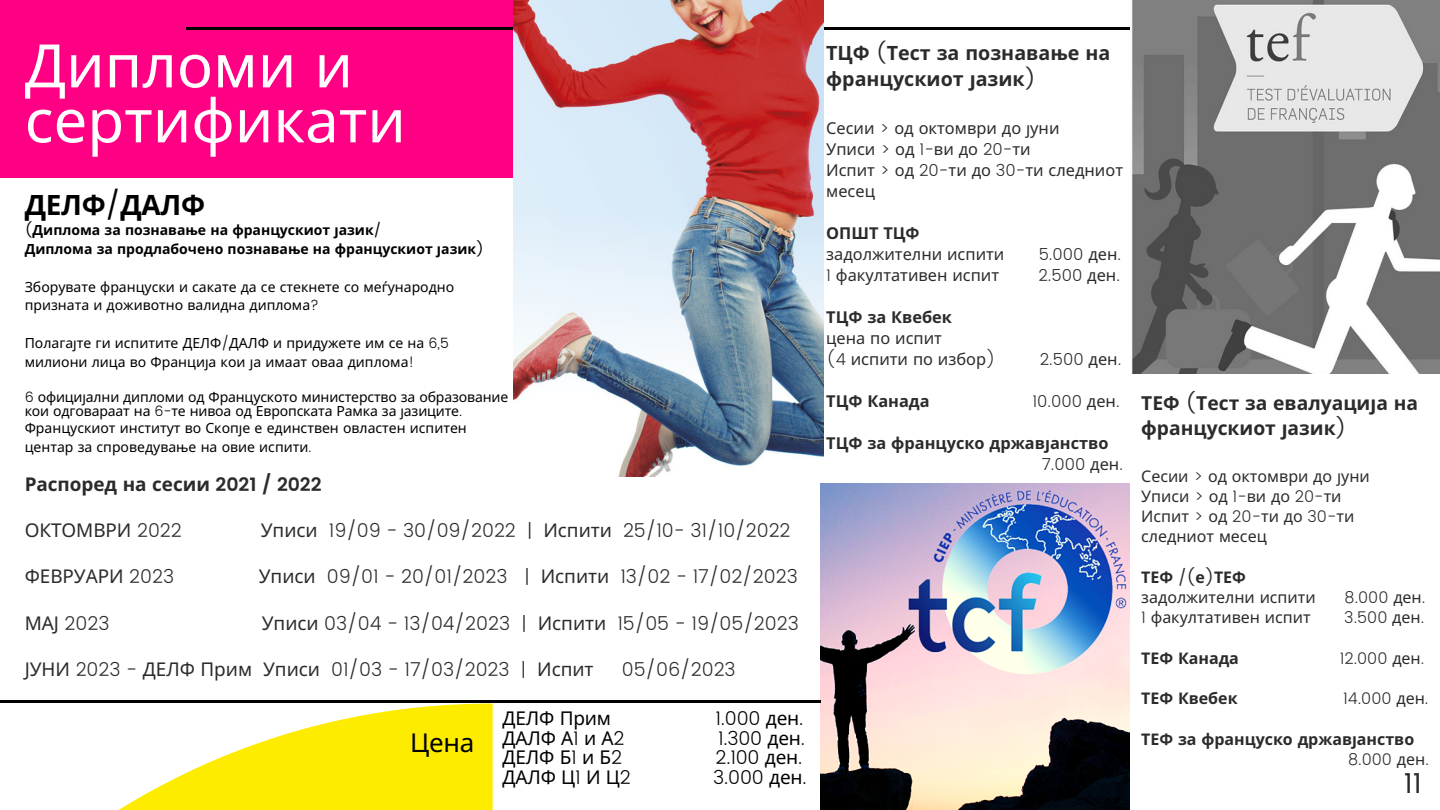
<style>
.page{position:relative;width:1440px;height:810px;background:#fff}
.page>*{position:absolute;margin:0;border:0;box-sizing:border-box;transform-origin:0 0}
.t1{font:60px/55px "Noto Sans";color:#fff}
.t2{font:700 28px "Noto Sans";letter-spacing:-.01em;color:#000}
.t3{font:28px "Poppins";color:#2b2b2b}
.t4{font:26px "Noto Sans";color:#000}
.t5{font:700 19.7px/25.5px "Noto Sans";color:#2b2b2b}
.t6{font:700 19.3px/24.8px "Noto Sans";color:#2b2b2b}
.t7{font:300 19px "Poppins";letter-spacing:-.01em;color:#000}
.t8{font:19px "Noto Sans";letter-spacing:-.01em;color:#000}
.t9{font:300 18.9px "Poppins";letter-spacing:-.005em;color:#2b2b2b}
.t10{font:18.9px "Noto Sans";letter-spacing:-.005em;color:#2b2b2b}
.t11{font:700 18.9px "Noto Sans";letter-spacing:-.005em;color:#2b2b2b}
.t12{font:16.3px/21px "Noto Sans";color:#2b2b2b}
.t13{font:700 16.3px "Noto Sans";color:#2b2b2b}
.t14{font:300 16.3px "Poppins";color:#2b2b2b}
.t15{font:16px/20.2px "Noto Sans";color:#2b2b2b}
.t16{font:300 16px "Poppins";color:#2b2b2b}
.t17{font:700 16px "Noto Sans";color:#2b2b2b}
.t18{font:14px/18.8px "Noto Sans";color:#000}
.t19{font:700 14px/18.8px "Noto Sans";color:#000}
.s1{font-family:"Poppins";font-weight:400}
.s2{font-family:"Poppins";font-weight:300}
.s3{font-family:"Poppins";font-weight:600}
.s4{font-family:"Noto Sans";font-weight:400}
.s5{font-weight:700}
.s6{font-family:"Poppins"}
</style>
<div class="page">
<div style="left:0;top:0;width:820px;height:178px;background:#ff0085"></div>
<hr style="left:187px;top:27px;width:1253px;height:3px;background:#000">
<img style="left:820px;top:484px;width:310px;height:326px">
<img style="left:1130px;top:0;width:310px;height:374px">
<svg style="left:118px;top:703px;width:375px;height:107px;fill:#fdec00"></svg>
<hr style="left:0;top:700px;width:820px;height:3px;background:#000">
<img style="left:513px;top:0;width:310px;height:476px">
<h1 class="t1" style="left:25px;top:37px;width:383px">Дипломи и сертификати</h1>
<h2 class="t2" style="left:25px;top:185px;width:182px">ДЕЛФ<span class="s1">/</span>ДАЛФ</h2>
<p class="t19" style="left:25px;top:220px;width:461px"><span class="s1">(</span>Диплома за познавање на францускиот јазик<span class="s1">/<br></span>Диплома за продлабочено познавање на францускиот јазик<span class="s1">)</span></p>
<p class="t18" style="left:25px;top:277px;width:431px">Зборувате француски и сакате да се стекнете со меѓународно призната и доживотно валидна диплома<span class="s2">?</span></p>
<p class="t18" style="left:25px;top:333px;width:426px">Полагајте ги испитите ДЕЛФ<span class="s2">/</span>ДАЛФ и придужете им се на <span class="s2">6,5 </span>милиони лица во Франција кои ја имаат оваа диплома<span class="s2">!</span></p>
<p class="t18" style="left:25px;top:390px;width:485px;line-height:14.1px"><span class="s2">6</span> официјални дипломи од Француското министерство за образование кои одговараат на <span class="s2">6-</span>те нивоа од Европската Рамка за јазиците<span class="s2">.</span></p>
<p class="t18" style="left:25px;top:418px;width:444px">Францускиот институт во Скопје е единствен овластен испитен центар за спроведување на овие испити<span class="s2">.</span></p>
<h3 class="t11" style="left:25px;top:471px;width:298px">Распоред на сесии <span class="s3">2021 / 2022</span></h3>
<h3 class="t10" style="left:25px;top:517px;width:159px">ОКТОМВРИ <span class="s2">2022</span></h3>
<h3 class="t9" style="left:261px;top:520px;width:531px"><span class="s4">Уписи</span> 19/09 - 30/09/2022 | <span class="s4">Испити</span> 25/10- 31/10/2022</h3>
<h3 class="t10" style="left:25px;top:563px;width:151px">ФЕВРУАРИ <span class="s2">2023</span></h3>
<h3 class="t9" style="left:259px;top:566px;width:540px"><span class="s4">Уписи</span> 09/01 - 20/01/2023 | <span class="s4">Испити</span> 13/02 - 17/02/2023</h3>
<h3 class="t9" style="left:25px;top:612px;width:86px"><span class="s4">МАЈ</span> 2023</h3>
<h3 class="t9" style="left:262px;top:612px;width:538px"><span class="s4">Уписи</span> 03/04 - 13/04/2023 | <span class="s4">Испити</span> 15/05 - 19/05/2023</h3>
<h3 class="t10" style="left:25px;top:656px;width:570px">ЈУНИ <span class="s2">2023 -</span> ДЕЛФ Прим Уписи <span class="s2">01/03 - 17/03/2023 |</span> Испит</h3>
<h3 class="t9" style="left:622px;top:659px;width:115px">05/06/2023</h3>
<h3 class="t4" style="left:410px;top:724px;width:66px">Цена</h3>
<h3 class="t8" style="left:503px;top:705px;width:110px">ДЕЛФ Прим</h3>
<h3 class="t7" style="left:716px;top:708px;width:89px">1.000 <span class="s4">ден</span>.</h3>
<h3 class="t8" style="left:503px;top:725px;width:124px">ДАЛФ А<span class="s2">1</span> и А<span class="s2">2</span></h3>
<h3 class="t7" style="left:718px;top:727px;width:88px">1.300 <span class="s4">ден</span>.</h3>
<h3 class="t8" style="left:503px;top:744px;width:121px">ДЕЛФ Б<span class="s2">1</span> и Б<span class="s2">2</span></h3>
<h3 class="t7" style="left:716px;top:747px;width:88px">2.100 <span class="s4">ден</span>.</h3>
<h3 class="t8" style="left:503px;top:764px;width:130px">ДАЛФ Ц<span class="s2">1</span> И Ц<span class="s2">2</span></h3>
<h3 class="t7" style="left:713px;top:766px;width:95px">3.000 <span class="s4">ден</span>.</h3>
<h3 class="t5" style="left:826px;top:40px;width:286px">ТЦФ <span class="s1">(</span>Тест за познавање на францускиот јазик<span class="s1">)</span></h3>
<p class="t12" style="left:826px;top:117px;width:298px">Сесии <span class="s2">&gt;</span> од октомври до јуни<br>Уписи <span class="s2">&gt;</span> од <span class="s2">1-</span>ви до <span class="s2">20-</span>ти<br>Испит <span class="s2">&gt;</span> од <span class="s2">20-</span>ти до <span class="s2">30-</span>ти следниот месец</p>
<p class="t13" style="left:826px;top:221px;width:95px">ОПШТ ТЦФ</p>
<p class="t12" style="left:826px;top:243px;width:180px">задолжителни испити</p>
<p class="t14" style="left:1039px;top:245px;width:84px">5.000 <span class="s4">ден</span>.</p>
<p class="t12" style="left:826px;top:264px;width:174px"><span class="s2">1</span> факултативен испит</p>
<p class="t14" style="left:1038px;top:266px;width:83px">2.500 <span class="s4">ден</span>.</p>
<p class="t13" style="left:826px;top:305px;width:127px">ТЦФ за Квебек</p>
<p class="t12" style="left:826px;top:327px;width:171px">цена по испит<br><span class="s2">(4</span> испити по избор<span class="s2">)</span></p>
<p class="t14" style="left:1040px;top:350px;width:83px">2.500 <span class="s4">ден</span>.</p>
<p class="t13" style="left:826px;top:389px;width:105px">ТЦФ Канада</p>
<p class="t14" style="left:1032px;top:392px;width:89px">10.000 <span class="s4">ден</span>.</p>
<p class="t13" style="left:826px;top:431px;width:284px">ТЦФ за француско државјанство</p>
<p class="t14" style="left:1042px;top:455px;width:83px">7.000 <span class="s4">ден</span>.</p>
<h3 class="t6" style="left:1141px;top:390px;width:278px">ТЕФ <span class="s1">(</span>Тест за евалуација на францускиот јазик<span class="s1">)</span></h3>
<p class="t15" style="left:1141px;top:465px;width:230px">Сесии <span class="s2">&gt;</span> од октомври до јуни<br>Уписи <span class="s2">&gt;</span> од <span class="s2">1-</span>ви до <span class="s2">20-</span>ти<br>Испит <span class="s2">&gt;</span> од <span class="s2">20-</span>ти до <span class="s2">30-</span>ти следниот месец</p>
<p class="t15" style="left:1141px;top:566px;width:176px"><span class="s5">ТЕФ</span> <span class="s6">/(</span><span class="s5">е</span><span class="s6">)</span><span class="s5">ТЕФ </span>задолжителни испити</p>
<p class="t16" style="left:1345px;top:588px;width:82px">8.000 <span class="s4">ден</span>.</p>
<p class="t15" style="left:1141px;top:607px;width:171px"><span class="s2">1</span> факултативен испит</p>
<p class="t16" style="left:1344px;top:608px;width:81px">3.500 <span class="s4">ден</span>.</p>
<p class="t17" style="left:1141px;top:647px;width:99px">ТЕФ Канада</p>
<p class="t16" style="left:1340px;top:649px;width:86px">12.000 <span class="s4">ден</span>.</p>
<p class="t17" style="left:1141px;top:687px;width:98px">ТЕФ Квебек</p>
<p class="t16" style="left:1343px;top:689px;width:87px">14.000 <span class="s4">ден</span>.</p>
<p class="t17" style="left:1141px;top:728px;width:275px">ТЕФ за француско државјанство</p>
<p class="t16" style="left:1348px;top:750px;width:82px">8.000 <span class="s4">ден</span>.</p>
<h2 class="t3" style="left:1404px;top:767px;width:19px">11</h2>
</div>
